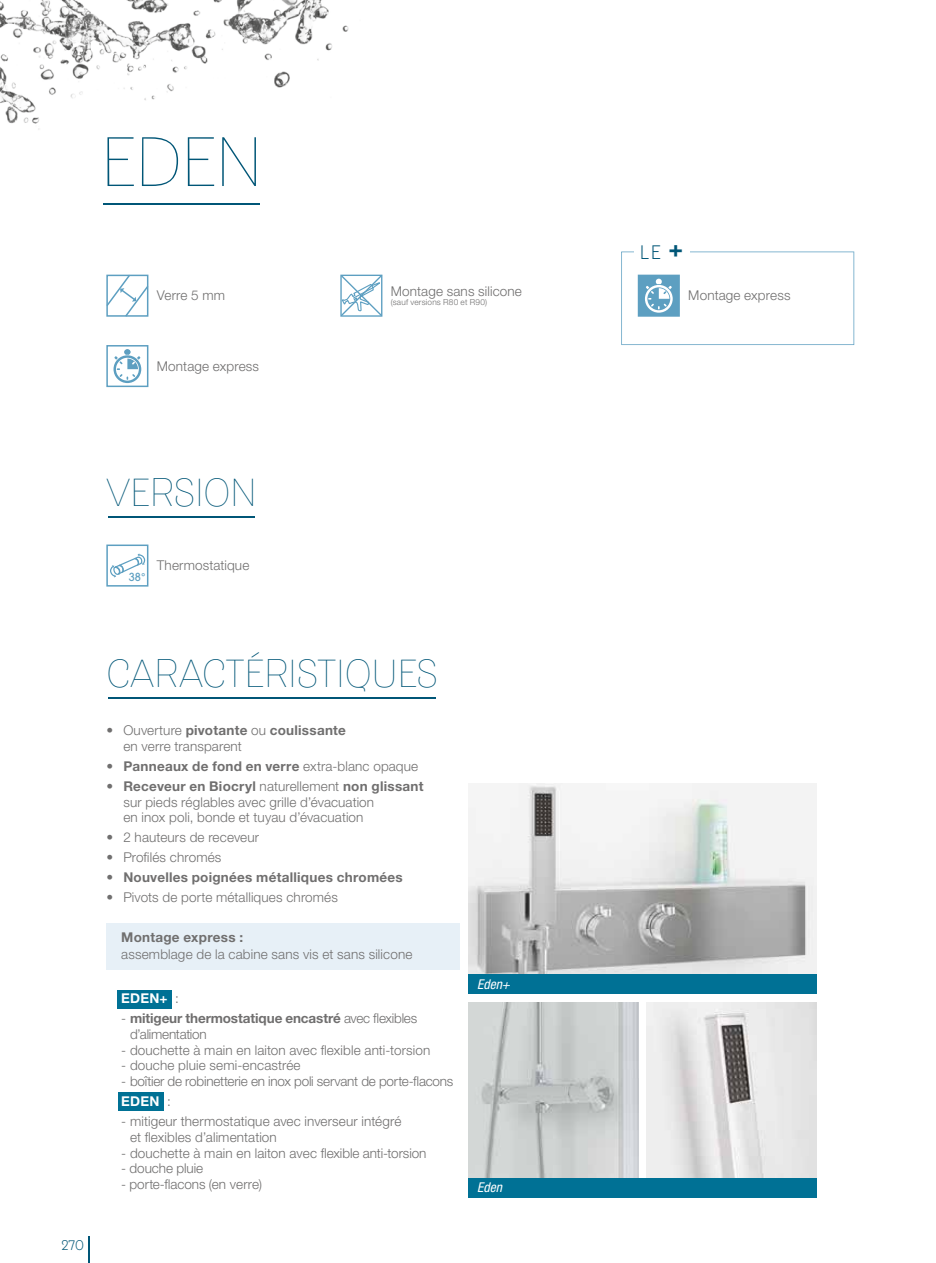
<style>
.page{position:relative;width:936px;height:1263px;background:#fff}
.page>*{position:absolute;margin:0;border:0;box-sizing:border-box;transform-origin:0 0}
.t1{font:200 75px "Hogar";color:#005677}
.t2{font:200 42px "Hogar";letter-spacing:-.005em;color:#005677}
.t3{font:21px "Hogar";color:#005677}
.t4{font:15px "Hogar";color:#005677}
.t5{font:300 13.5px/15.8px "Helvetica Neue LT Std";letter-spacing:.01em;color:#706f6f}
.t6{font:700 13.5px "Helvetica Neue LT Std";letter-spacing:.015em;color:#706f6f}
.t7{font:300 13.5px/20px "Helvetica Neue LT Std";letter-spacing:-.015em;color:#706f6f}
.t8{font:700 13.5px/15.8px "Helvetica Neue LT Std";letter-spacing:-.01em;color:#706f6f}
.t9{font:italic condensed 13.5px "Helvetica Neue LT Std";color:#fff}
.t10{font:700 13.5px "Helvetica Neue LT Std";color:#fff}
.t11{font:500 11.1px "Avant Garde";color:#5d9fc1}
.t12{font:300 8.25px "Helvetica Neue LT Std";letter-spacing:.025em;color:#706f6f}
.s1{font-weight:700}
.s2{font-weight:300}
.s3{font-weight:300;color:#706f6f}
.s4{font-weight:700;color:#fff}
.s5{font-weight:700;font-size:33px}
</style>
<div class="page">
<img style="left:0;top:0;width:349px;height:130px">
<hr style="left:104px;top:203px;width:156px;height:1px;background:#005677">
<hr style="left:108px;top:697px;width:327px;height:1px;background:#005677">
<svg style="left:106px;top:544px;width:42px;height:43px"></svg>
<hr style="left:108px;top:516px;width:147px;height:2px;background:#005677">
<svg style="left:106px;top:275px;width:42px;height:42px"></svg>
<svg style="left:340px;top:275px;width:42px;height:42px"></svg>
<div style="left:106px;top:345px;width:42px;height:42px;border:2px solid #5d9fc1"></div>
<svg style="left:113px;top:349px;width:28px;height:34px"></svg>
<div style="left:118px;top:1092px;width:45px;height:19px;background:#007195"></div>
<div style="left:118px;top:990px;width:54px;height:18px;background:#007195"></div>
<div style="left:106px;top:923px;width:353px;height:47px;background:#e7f0f7"></div>
<img style="left:468px;top:1002px;width:170px;height:176px">
<img style="left:646px;top:1002px;width:170px;height:176px">
<div style="left:468px;top:1178px;width:348px;height:19px;background:#007195"></div>
<img style="left:468px;top:784px;width:348px;height:191px">
<div style="left:468px;top:975px;width:348px;height:19px;background:#007195"></div>
<svg style="left:621px;top:252px;width:233px;height:93px"></svg>
<svg style="left:89px;top:1236px;width:1px;height:27px"></svg>
<h1 class="t1" style="left:100px;top:120px;width:164px">EDEN</h1>
<p class="t5" style="left:157px;top:287px;width:70px">Verre 5 mm</p>
<p class="t5" style="left:391px;top:283px;width:133px">Montage sans silicone</p>
<p class="t12" style="left:391px;top:297px;width:98px">(sauf versions R80 et R90)</p>
<p class="t5" style="left:157px;top:358px;width:104px">Montage express</p>
<h2 class="t2" style="left:106px;top:469px;width:152px">VERSION</h2>
<p class="t11" style="left:129px;top:570px;width:18px">38°</p>
<p class="t5" style="left:157px;top:557px;width:94px">Thermostatique</p>
<p class="t4" style="left:61px;top:1237px;width:24px">270</p>
<h2 class="t2" style="left:106px;top:650px;width:333px">CARACTÉRISTIQUES</h2>
<p class="t5" style="left:123px;top:722px;width:224px;text-indent:-17px">• Ouverture <span class="s1">pivotante</span> ou <span class="s1">coulissante </span>en verre transparent</p>
<p class="t6" style="left:106px;top:757px;width:313px">• Panneaux de fond en verre <span class="s2">extra-blanc opaque</span></p>
<p class="t5" style="left:123px;top:778px;width:302px;text-indent:-17px"><span class="s1">• Receveur en Biocryl</span> naturellement <span class="s1">non glissant </span>sur pieds réglables avec grille d’évacuation<br>en inox poli, bonde et tuyau d’évacuation</p>
<p class="t5" style="left:106px;top:829px;width:154px">• 2 hauteurs de receveur</p>
<p class="t5" style="left:106px;top:849px;width:117px">• Profilés chromés</p>
<p class="t6" style="left:106px;top:869px;width:298px">• Nouvelles poignées métalliques chromées</p>
<p class="t5" style="left:106px;top:889px;width:233px">• Pivots de porte métalliques chromés</p>
<p class="t6" style="left:121px;top:929px;width:123px">Montage express :</p>
<p class="t5" style="left:121px;top:946px;width:292px">assemblage de la cabine sans vis et sans silicone</p>
<p class="t10" style="left:121px;top:990px;width:59px">EDEN+ <span class="s3">:</span></p>
<p class="t8" style="left:130px;top:1010px;width:289px;text-indent:-9px"><span class="s2">-</span> mitigeur thermostatique encastré <span class="s2">avec flexibles d’alimentation</span></p>
<p class="t5" style="left:121px;top:1042px;width:310px">- douchette à main en laiton avec flexible anti-torsion</p>
<p class="t5" style="left:121px;top:1057px;width:181px">- douche pluie semi-encastrée</p>
<p class="t7" style="left:121px;top:1071px;width:333px">- boîtier de robinetterie en inox poli servant de porte-flacons<br><span class="s4">EDEN</span> :</p>
<p class="t5" style="left:130px;top:1113px;width:273px;text-indent:-9px">- mitigeur thermostatique avec inverseur intégré et flexibles d’alimentation</p>
<p class="t5" style="left:121px;top:1145px;width:307px">- douchette à main en laiton avec flexible anti-torsion</p>
<p class="t5" style="left:121px;top:1160px;width:83px">- douche pluie</p>
<p class="t5" style="left:121px;top:1176px;width:142px">- porte-flacons (en verre)</p>
<p class="t9" style="left:477px;top:976px;width:34px">Eden+</p>
<p class="t9" style="left:477px;top:1180px;width:26px">Eden</p>
<h3 class="t3" style="left:640px;top:240px;width:45px">LE <span class="s5">+</span></h3>
<p class="t5" style="left:688px;top:287px;width:104px">Montage express</p>
</div>
